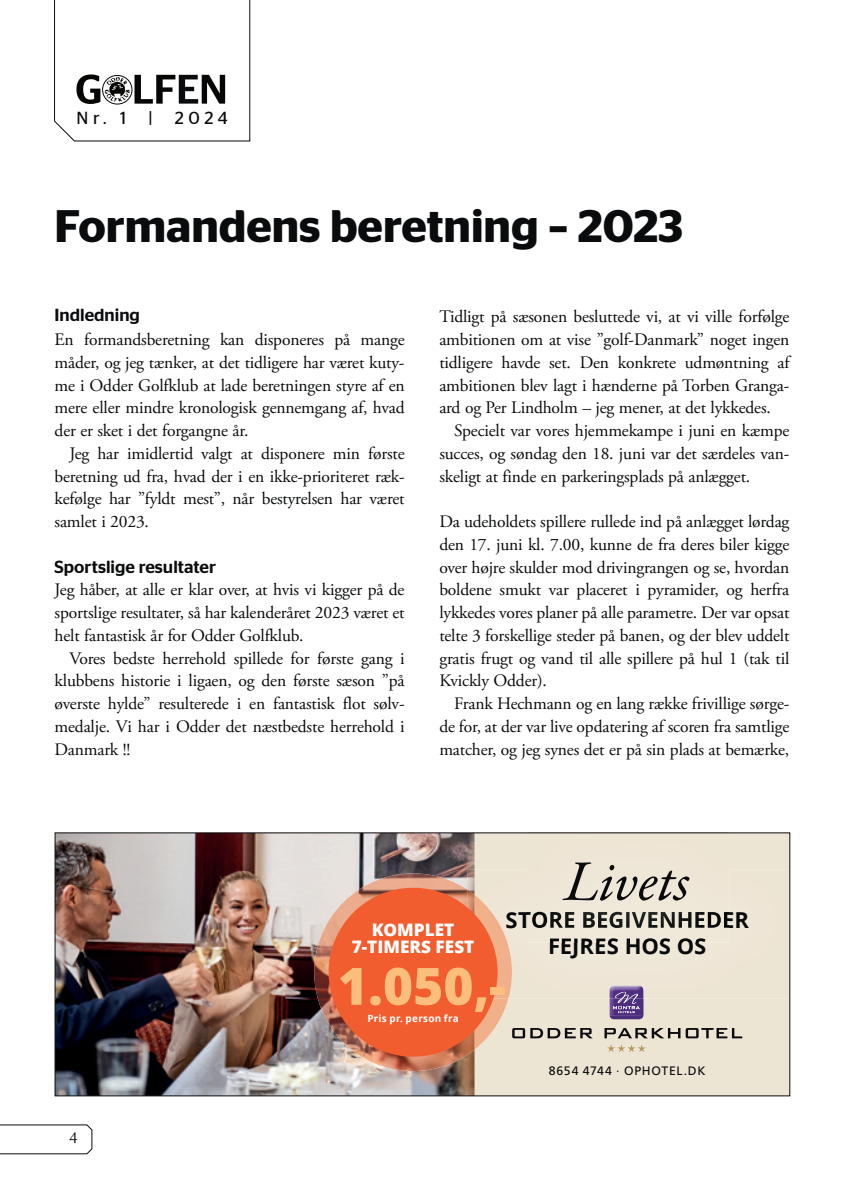
<style>
.page{position:relative;width:844px;height:1191px;background:#fff}
.page>*{position:absolute;margin:0;border:0;box-sizing:border-box;transform-origin:0 0}
.t1{font:italic 57.57px "Garamond Premr Pro";letter-spacing:-.01em;color:#090b0d}
.t2{font:800 51.45px "Open Sans";color:#fbbe7c}
.t3{font:600 45.5px "Stag Sans";color:#090b0d}
.t4{font:700 22.05px "Open Sans";color:#090b0d}
.t5{font:17.5px/22.8px "Adobe Garamond Pro";letter-spacing:-.01em;color:#090b0d;text-align:justify}
.t6{font:500 17.5px "Stag Sans";color:#090b0d}
.t7{font:17.5px "Stag Sans";letter-spacing:.26em;color:#090b0d}
.t8{font:800 17.15px/17.5px "Open Sans";color:#fff;text-align:center}
.t9{font:15.75px "Optima LT Std";color:#090b0d}
.t10{font:12.25px "Frutiger";letter-spacing:.055em;color:#090b0d}
.t11{font:700 9.97px "Open Sans";letter-spacing:.025em;color:#fff}
</style>
<div class="page">
<div style="left:474px;top:834px;width:314px;height:260px;background:#ede5d4"></div>
<svg style="left:607px;top:1044px;width:38px;height:7px"></svg>
<svg style="left:604px;top:1028px;width:138px;height:10px"></svg>
<img style="left:609px;top:1015px;width:34px;height:4px">
<img style="left:609px;top:998px;width:34px;height:17px">
<img style="left:57px;top:834px;width:417px;height:260px">
<div style="left:474px;top:869px;width:313px;height:129px;background:#eee5d5"></div>
<img style="left:611px;top:985px;width:30px;height:1px">
<svg style="left:613px;top:994px;width:26px;height:19px"></svg>
<img style="left:615px;top:991px;width:22px;height:7px">
<img style="left:467px;top:869px;width:7px;height:4px">
<img style="left:512px;top:911px;width:236px;height:17px">
<div style="left:550px;top:942px;width:155px;height:17px;background:#efe8d9"></div>
<div style="left:527px;top:834px;width:201px;height:108px;background:#eee6d7"></div>
<img style="left:527px;top:911px;width:201px;height:17px">
<img style="left:550px;top:938px;width:155px;height:4px">
<svg style="left:474px;top:998px;width:118px;height:51px;background:#decfbc"></svg>
<img style="left:314px;top:873px;width:160px;height:198px">
<img style="left:474px;top:894px;width:38px;height:104px">
<img style="left:467px;top:889px;width:7px;height:24px">
<div style="left:328px;top:887px;width:169px;height:169px;background:#f15d2e;border-radius:50%"></div>
<svg style="left:54px;top:0;width:196px;height:141px"></svg>
<svg style="left:0;top:1124px;width:93px;height:30px"></svg>
<p class="t7" style="left:76px;top:108px;width:51px">Nr. 1</p>
<p class="t7" style="left:149px;top:108px;width:5px">|</p>
<p class="t7" style="left:175px;top:108px;width:54px">2024</p>
<h3 class="t3" style="left:55px;top:199px;width:629px">Formandens beretning – 2023</h3>
<p class="t6" style="left:55px;top:305px;width:87px">Indledning</p>
<p class="t5" style="left:55px;top:329px;width:351px">En formandsberetning kan disponeres på mange måder, og jeg tænker, at det tidligere har været kuty&shy;me i Odder Golfklub at lade beretningen styre af en mere eller mindre kronologisk gennemgang af, hvad der er sket i det forgangne år.</p>
<p class="t5" style="left:55px;top:442px;width:351px;text-indent:15px">Jeg har imidlertid valgt at disponere min første beretning ud fra, hvad der i en ikke-prioriteret ræk&shy;kefølge har ”fyldt mest”, når bestyrelsen har været samlet i 2023.</p>
<p class="t6" style="left:55px;top:556px;width:163px">Sportslige resultater</p>
<p class="t5" style="left:55px;top:579px;width:351px">Jeg håber, at alle er klar over, at hvis vi kigger på de sportslige resultater, så har kalenderåret 2023 været et helt fantastisk år for Odder Golfklub.</p>
<p class="t5" style="left:55px;top:647px;width:351px;text-indent:15px">Vores bedste herrehold spillede for første gang i klubbens historie i ligaen, og den første sæson ”på øverste hylde” resulterede i en fantastisk flot sølv&shy;medalje. Vi har i Odder det næstbedste herrehold i Danmark !!</p>
<p class="t5" style="left:439px;top:306px;width:351px">Tidligt på sæsonen besluttede vi, at vi ville forfølge ambitionen om at vise ”golf-Danmark” noget ingen tidligere havde set. Den konkrete udmøntning af ambitionen blev lagt i hænderne på Torben Granga&shy;ard og Per Lindholm – jeg mener, at det lykkedes.</p>
<p class="t5" style="left:439px;top:420px;width:351px;text-indent:15px">Specielt var vores hjemmekampe i juni en kæmpe succes, og søndag den 18. juni var det særdeles van&shy;skeligt at finde en parkeringsplads på anlægget.</p>
<p class="t5" style="left:439px;top:511px;width:351px">Da udeholdets spillere rullede ind på anlægget lørdag den 17. juni kl. 7.00, kunne de fra deres biler kigge over højre skulder mod drivingrangen og se, hvordan boldene smukt var placeret i pyramider, og herfra lykkedes vores planer på alle parametre. Der var opsat telte 3 forskellige steder på banen, og der blev uddelt gratis frugt og vand til alle spillere på hul 1 (tak til Kvickly Odder).</p>
<p class="t5" style="left:439px;top:693px;width:351px;text-indent:15px">Frank Hechmann og en lang række frivillige sørge&shy;de for, at der var live opdatering af scoren fra samtlige matcher, og jeg synes det er på sin plads at bemærke,</p>
<h1 class="t1" style="left:564px;top:845px;width:127px">Livets</h1>
<p class="t9" style="left:69px;top:1129px;width:10px">4</p>
<p class="t8" style="left:351px;top:920px;width:124px">KOMPLET<br>7-TIMERS FEST</p>
<h2 class="t2" style="left:338px;top:947px;width:169px">1.050,-</h2>
<p class="t11" style="left:367px;top:1011px;width:93px">Pris pr. person fra</p>
<p class="t4" style="left:548px;top:930px;width:160px">FEJRES HOS OS</p>
<p class="t10" style="left:548px;top:1064px;width:158px">8654 4744 · OPHOTEL.DK</p>
</div>
